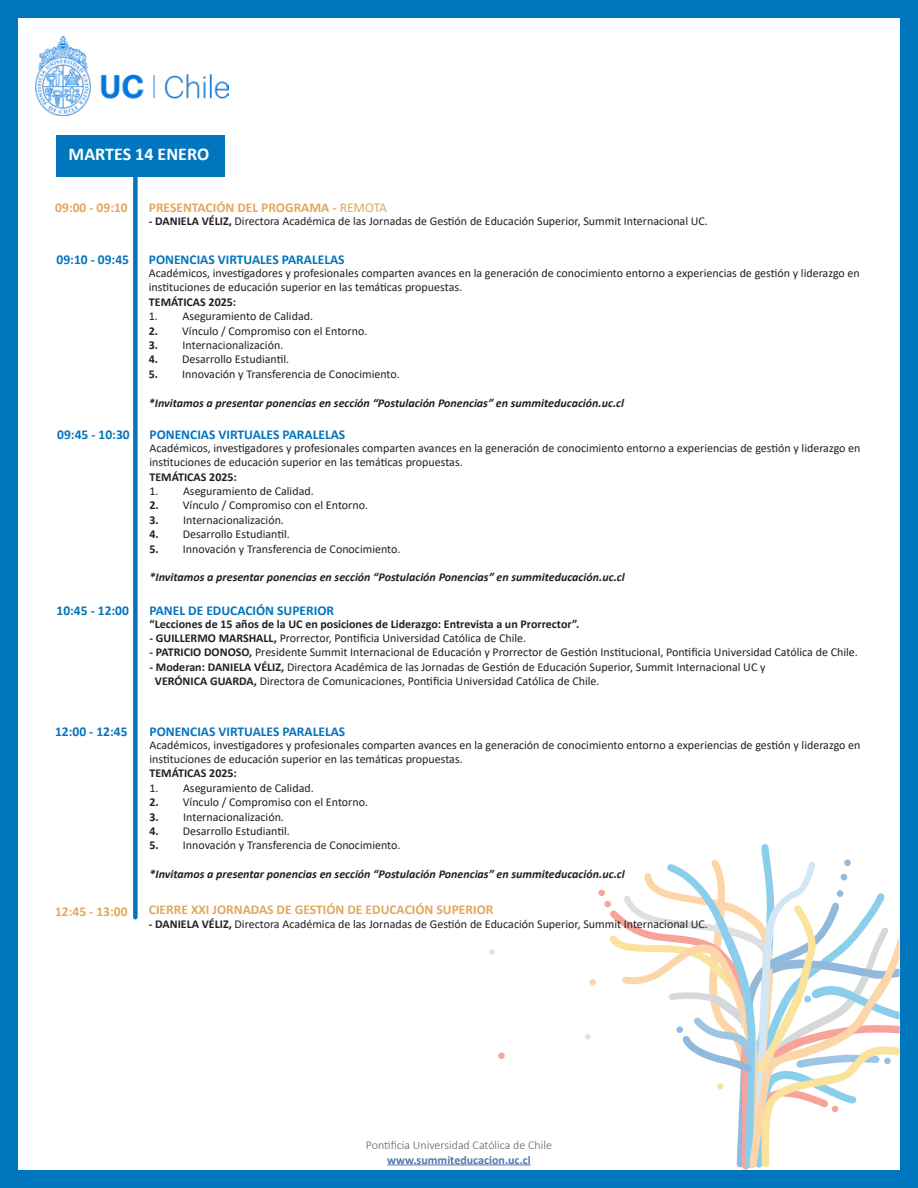
<style>
.page{position:relative;width:918px;height:1188px;background:#fff}
.page>*{position:absolute;margin:0;border:0;box-sizing:border-box;transform-origin:0 0}
.t1{font:700 18px "Calibri";color:#fff}
.t2{font:700 13.5px "Calibri";color:#0574bc}
.t3{font:700 13.5px "Calibri";color:#e0a95c}
.t4{font:12px/14.4px "Calibri";color:#231f20}
.t5{font:italic 700 12px "Calibri";color:#231f20}
.t6{font:700 12px "Calibri";color:#231f20}
.t7{font:300 12px "Calibri";color:#5f5f62}
.t8{font:700 12px "Calibri";color:#5376af}
.s1{font-weight:400}
.s2{font-weight:700}
</style>
<div class="page">
<div style="left:598px;top:890px;width:7px;height:6px;background:#f7a599;border-radius:50%"></div>
<svg style="left:498px;top:1052px;width:7px;height:7px"></svg>
<div style="left:604px;top:901px;width:7px;height:6px;background:#f7a599;border-radius:50%"></div>
<svg style="left:589px;top:979px;width:7px;height:7px"></svg>
<svg style="left:585px;top:1034px;width:6px;height:6px"></svg>
<svg style="left:489px;top:949px;width:6px;height:6px"></svg>
<svg style="left:609px;top:844px;width:290px;height:325px"></svg>
<svg style="left:804px;top:996px;width:7px;height:7px"></svg>
<img style="left:35px;top:37px;width:194px;height:78px">
<div style="left:0;top:0;width:918px;height:1188px;border:18px solid #0076be"></div>
<hr style="left:387px;top:1165px;width:144px;height:1px;background:#5376af">
<div style="left:57px;top:135px;width:168px;height:41px;background:#0076be"></div>
<div style="left:133px;top:174px;width:5px;height:743px;background:#0574bc"></div>
<p class="t1" style="left:69px;top:141px;width:142px">MARTES 14 ENERO</p>
<p class="t3" style="left:55px;top:198px;width:74px">09:00 - 09:10</p>
<p class="t3" style="left:149px;top:198px;width:240px">PRESENTACIÓN DEL PROGRAMA - <span class="s1">REMOTA</span></p>
<p class="t4" style="left:149px;top:214px;width:561px"><span class="s2">- DANIELA VÉLIZ,</span> Directora Académica de las Jornadas de Gestión de Educación Superior, Summit Internacional UC.</p>
<p class="t2" style="left:57px;top:250px;width:74px">09:10 - 09:45</p>
<p class="t2" style="left:149px;top:250px;width:197px">PONENCIAS VIRTUALES PARALELAS</p>
<p class="t4" style="left:149px;top:266px;width:713px">Académicos, investigadores y profesionales comparten avances en la generación de conocimiento entorno a experiencias de gestión y liderazgo en instituciones de educación superior en las temáticas propuestas.</p>
<p class="t6" style="left:149px;top:293px;width:89px">TEMÁTICAS 2025:</p>
<p class="t4" style="left:149px;top:309px;width:166px">1. Aseguramiento de Calidad.</p>
<p class="t6" style="left:149px;top:322px;width:11px">2.</p>
<p class="t4" style="left:182px;top:323px;width:187px">Vínculo / Compromiso con el Entorno.</p>
<p class="t4" style="left:149px;top:338px;width:136px"><span class="s2">3.</span> Internacionalización.</p>
<p class="t6" style="left:149px;top:351px;width:11px">4.</p>
<p class="t4" style="left:182px;top:352px;width:109px">Desarrollo Estudiantil.</p>
<p class="t6" style="left:149px;top:365px;width:11px">5.</p>
<p class="t4" style="left:182px;top:366px;width:219px">Innovación y Transferencia de Conocimiento.</p>
<p class="t5" style="left:149px;top:394px;width:477px">*Invitamos a presentar ponencias en sección “Postulación Ponencias” en summiteducación.uc.cl</p>
<p class="t2" style="left:57px;top:425px;width:74px">09:45 - 10:30</p>
<p class="t2" style="left:150px;top:425px;width:197px">PONENCIAS VIRTUALES PARALELAS</p>
<p class="t4" style="left:150px;top:440px;width:713px">Académicos, investigadores y profesionales comparten avances en la generación de conocimiento entorno a experiencias de gestión y liderazgo en instituciones de educación superior en las temáticas propuestas.</p>
<p class="t6" style="left:150px;top:468px;width:89px">TEMÁTICAS 2025:</p>
<p class="t4" style="left:150px;top:484px;width:166px">1. Aseguramiento de Calidad.</p>
<p class="t6" style="left:150px;top:497px;width:11px">2.</p>
<p class="t4" style="left:183px;top:498px;width:187px">Vínculo / Compromiso con el Entorno.</p>
<p class="t4" style="left:150px;top:512px;width:136px"><span class="s2">3.</span> Internacionalización.</p>
<p class="t6" style="left:150px;top:526px;width:11px">4.</p>
<p class="t4" style="left:183px;top:527px;width:109px">Desarrollo Estudiantil.</p>
<p class="t6" style="left:150px;top:540px;width:11px">5.</p>
<p class="t4" style="left:183px;top:541px;width:219px">Innovación y Transferencia de Conocimiento.</p>
<p class="t5" style="left:150px;top:569px;width:477px">*Invitamos a presentar ponencias en sección “Postulación Ponencias” en summiteducación.uc.cl</p>
<p class="t2" style="left:57px;top:601px;width:74px">10:45 - 12:00</p>
<p class="t2" style="left:150px;top:601px;width:186px">PANEL DE EDUCACIÓN SUPERIOR</p>
<p class="t6" style="left:150px;top:615px;width:432px">“Lecciones de 15 años de la UC en posiciones de Liderazgo: Entrevista a un Prorrector”.</p>
<p class="t4" style="left:150px;top:631px;width:378px"><span class="s2">- GUILLERMO MARSHALL,</span> Prorrector, Pontificia Universidad Católica de Chile.</p>
<p class="t4" style="left:150px;top:645px;width:710px"><span class="s2">- PATRICIO DONOSO,</span> Presidente Summit Internacional de Educación y Prorrector de Gestión Institucional, Pontificia Universidad Católica de Chile.</p>
<p class="t4" style="left:150px;top:659px;width:618px"><span class="s2">- Moderan: DANIELA VÉLIZ,</span> Directora Académica de las Jornadas de Gestión de Educación Superior, Summit Internacional UC y</p>
<p class="t4" style="left:155px;top:674px;width:446px"><span class="s2">VERÓNICA GUARDA,</span> Directora de Comunicaciones, Pontificia Universidad Católica de Chile.</p>
<p class="t2" style="left:55px;top:722px;width:74px">12:00 - 12:45</p>
<p class="t2" style="left:150px;top:722px;width:197px">PONENCIAS VIRTUALES PARALELAS</p>
<p class="t4" style="left:150px;top:737px;width:713px">Académicos, investigadores y profesionales comparten avances en la generación de conocimiento entorno a experiencias de gestión y liderazgo en instituciones de educación superior en las temáticas propuestas.</p>
<p class="t6" style="left:150px;top:765px;width:89px">TEMÁTICAS 2025:</p>
<p class="t4" style="left:150px;top:780px;width:166px">1. Aseguramiento de Calidad.</p>
<p class="t6" style="left:150px;top:794px;width:11px">2.</p>
<p class="t4" style="left:183px;top:795px;width:187px">Vínculo / Compromiso con el Entorno.</p>
<p class="t4" style="left:150px;top:809px;width:136px"><span class="s2">3.</span> Internacionalización.</p>
<p class="t6" style="left:150px;top:823px;width:11px">4.</p>
<p class="t4" style="left:183px;top:824px;width:109px">Desarrollo Estudiantil.</p>
<p class="t6" style="left:150px;top:837px;width:11px">5.</p>
<p class="t4" style="left:183px;top:838px;width:219px">Innovación y Transferencia de Conocimiento.</p>
<p class="t5" style="left:150px;top:866px;width:477px">*Invitamos a presentar ponencias en sección “Postulación Ponencias” en summiteducación.uc.cl</p>
<p class="t3" style="left:55px;top:902px;width:74px">12:45 - 13:00</p>
<p class="t3" style="left:149px;top:900px;width:346px">CIERRE XXI JORNADAS DE GESTIÓN DE EDUCACIÓN SUPERIOR</p>
<p class="t4" style="left:149px;top:917px;width:561px"><span class="s2">- DANIELA VÉLIZ,</span> Directora Académica de las Jornadas de Gestión de Educación Superior, Summit Internacional UC.</p>
<p class="t7" style="left:366px;top:1138px;width:188px">Pontificia Universidad Católica de Chile</p>
<p class="t8" style="left:387px;top:1151px;width:145px">www.summiteducacion.uc.cl</p>
</div>
